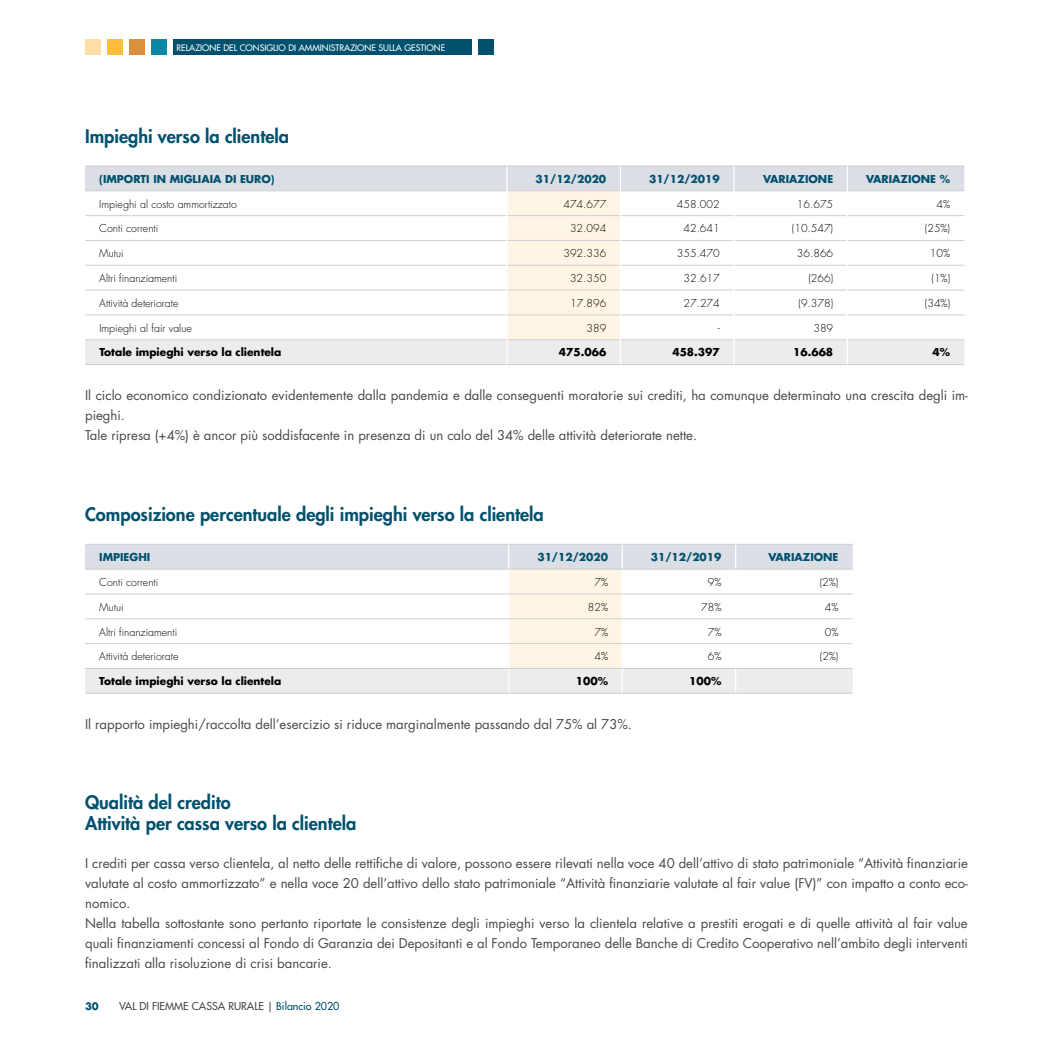
<style>
.page{position:relative;width:1053px;height:1053px;background:#fff}
.page>*{position:absolute;margin:0;border:0;box-sizing:border-box;transform-origin:0 0}
.t1{font:800 18.12px/20.1px "Futura Std";color:#00516e}
.t2{font:13.12px/20.1px "Futura Std";color:#484846}
.t3{font:300 10.62px "Futura Std";color:#000}
.t4{font:700 10.62px "Futura Std";color:#00516e}
.t5{font:700 10.62px "Futura Std";color:#000}
.t6{font:500 10.62px "Futura Std";color:#484846}
.t7{font:700 10px "Futura Std";color:#00516e}
.t8{font:500 8.75px "Futura Std";color:#fff}
.s1{color:#00516e}
</style>
<div class="page">
<hr style="left:85px;top:364px;width:422px;height:1px;background:#cfcfd0">
<hr style="left:507px;top:364px;width:113px;height:1px;background:#cfcfd0">
<hr style="left:620px;top:364px;width:113px;height:1px;background:#cfcfd0">
<hr style="left:733px;top:364px;width:114px;height:1px;background:#cfcfd0">
<hr style="left:847px;top:364px;width:117px;height:1px;background:#cfcfd0">
<svg style="left:85px;top:166px;width:879px;height:198px"></svg>
<svg style="left:85px;top:545px;width:767px;height:148px"></svg>
<hr style="left:85px;top:544px;width:423px;height:1px;background:#cfcfd0">
<hr style="left:508px;top:544px;width:114px;height:1px;background:#cfcfd0">
<hr style="left:622px;top:544px;width:113px;height:1px;background:#cfcfd0">
<hr style="left:735px;top:544px;width:117px;height:1px;background:#cfcfd0">
<hr style="left:85px;top:569px;width:423px;height:1px;background:#cfcfd0">
<hr style="left:508px;top:569px;width:114px;height:1px;background:#cfcfd0">
<hr style="left:622px;top:569px;width:113px;height:1px;background:#cfcfd0">
<hr style="left:735px;top:569px;width:117px;height:1px;background:#cfcfd0">
<hr style="left:85px;top:593px;width:423px;height:1px;background:#cfcfd0">
<hr style="left:508px;top:593px;width:114px;height:1px;background:#cfcfd0">
<hr style="left:622px;top:593px;width:113px;height:1px;background:#cfcfd0">
<hr style="left:735px;top:593px;width:117px;height:1px;background:#cfcfd0">
<hr style="left:85px;top:618px;width:423px;height:1px;background:#cfcfd0">
<hr style="left:508px;top:618px;width:114px;height:1px;background:#cfcfd0">
<hr style="left:622px;top:618px;width:113px;height:1px;background:#cfcfd0">
<hr style="left:735px;top:618px;width:117px;height:1px;background:#cfcfd0">
<hr style="left:85px;top:643px;width:423px;height:1px;background:#cfcfd0">
<hr style="left:508px;top:643px;width:114px;height:1px;background:#cfcfd0">
<hr style="left:622px;top:643px;width:113px;height:1px;background:#cfcfd0">
<hr style="left:735px;top:643px;width:117px;height:1px;background:#cfcfd0">
<hr style="left:85px;top:668px;width:423px;height:1px;background:#cfcfd0">
<hr style="left:508px;top:668px;width:114px;height:1px;background:#cfcfd0">
<hr style="left:622px;top:668px;width:113px;height:1px;background:#cfcfd0">
<hr style="left:735px;top:668px;width:117px;height:1px;background:#cfcfd0">
<hr style="left:85px;top:693px;width:423px;height:1px;background:#cfcfd0">
<hr style="left:508px;top:693px;width:114px;height:1px;background:#cfcfd0">
<hr style="left:622px;top:693px;width:113px;height:1px;background:#cfcfd0">
<hr style="left:735px;top:693px;width:117px;height:1px;background:#cfcfd0">
<div style="left:173px;top:39px;width:298px;height:16px;background:#00516e"></div>
<div style="left:477px;top:39px;width:16px;height:16px;background:#00516e"></div>
<div style="left:151px;top:39px;width:16px;height:16px;background:#0788a5"></div>
<div style="left:129px;top:39px;width:16px;height:16px;background:#da903c"></div>
<div style="left:107px;top:39px;width:16px;height:16px;background:#fbbd3a"></div>
<div style="left:85px;top:39px;width:16px;height:16px;background:#fedea6"></div>
<p class="t8" style="left:176px;top:42px;width:270px">RELAZIONE DEL CONSIGLIO DI AMMINISTRAZIONE SULLA GESTIONE</p>
<h1 class="t1" style="left:85px;top:126px;width:205px">Impieghi verso la clientela</h1>
<p class="t4" style="left:99px;top:172px;width:177px">(IMPORTI IN MIGLIAIA DI EURO)</p>
<p class="t4" style="left:535px;top:172px;width:72px">31/12/2020</p>
<p class="t4" style="left:649px;top:172px;width:72px">31/12/2019</p>
<p class="t4" style="left:763px;top:172px;width:71px">VARIAZIONE</p>
<p class="t4" style="left:866px;top:172px;width:85px">VARIAZIONE %</p>
<p class="t3" style="left:99px;top:197px;width:139px">Impieghi al costo ammortizzato</p>
<p class="t3" style="left:563px;top:197px;width:44px">474.677</p>
<p class="t3" style="left:676px;top:197px;width:44px">458.002</p>
<p class="t3" style="left:796px;top:197px;width:38px">16.675</p>
<p class="t3" style="left:936px;top:197px;width:15px">4%</p>
<p class="t3" style="left:99px;top:222px;width:60px">Conti correnti</p>
<p class="t3" style="left:570px;top:222px;width:38px">32.094</p>
<p class="t3" style="left:683px;top:222px;width:38px">42.641</p>
<p class="t3" style="left:791px;top:222px;width:43px">(10.547)</p>
<p class="t3" style="left:924px;top:222px;width:27px">(25%)</p>
<p class="t3" style="left:99px;top:247px;width:26px">Mutui</p>
<p class="t3" style="left:563px;top:247px;width:44px">392.336</p>
<p class="t3" style="left:677px;top:247px;width:44px">355.470</p>
<p class="t3" style="left:796px;top:247px;width:38px">36.866</p>
<p class="t3" style="left:929px;top:247px;width:22px">10%</p>
<p class="t3" style="left:99px;top:272px;width:79px">Altri finanziamenti</p>
<p class="t3" style="left:570px;top:272px;width:38px">32.350</p>
<p class="t3" style="left:683px;top:272px;width:38px">32.617</p>
<p class="t3" style="left:808px;top:272px;width:26px">(266)</p>
<p class="t3" style="left:931px;top:272px;width:20px">(1%)</p>
<p class="t3" style="left:99px;top:296px;width:81px">Attività deteriorate</p>
<p class="t3" style="left:570px;top:296px;width:38px">17.896</p>
<p class="t3" style="left:683px;top:296px;width:38px">27.274</p>
<p class="t3" style="left:798px;top:296px;width:36px">(9.378)</p>
<p class="t3" style="left:924px;top:296px;width:27px">(34%)</p>
<p class="t3" style="left:99px;top:321px;width:94px">Impieghi al fair value</p>
<p class="t3" style="left:586px;top:321px;width:21px">389</p>
<p class="t3" style="left:717px;top:321px;width:4px">-</p>
<p class="t3" style="left:813px;top:321px;width:21px">389</p>
<p class="t5" style="left:99px;top:345px;width:183px">Totale impieghi verso la clientela</p>
<p class="t5" style="left:559px;top:345px;width:49px">475.066</p>
<p class="t5" style="left:672px;top:345px;width:49px">458.397</p>
<p class="t5" style="left:793px;top:345px;width:42px">16.668</p>
<p class="t5" style="left:932px;top:345px;width:19px">4%</p>
<p class="t2" style="left:85px;top:385px;width:884px">Il ciclo economico condizionato evidentemente dalla pandemia e dalle conseguenti moratorie sui crediti, ha comunque determinato una crescita degli im&shy;pieghi.<br>Tale ripresa (+4%) è ancor più soddisfacente in presenza di un calo del 34% delle attività deteriorate nette.</p>
<h1 class="t1" style="left:85px;top:504px;width:460px">Composizione percentuale degli impieghi verso la clientela</h1>
<p class="t4" style="left:99px;top:550px;width:53px">IMPIEGHI</p>
<p class="t4" style="left:537px;top:550px;width:72px">31/12/2020</p>
<p class="t4" style="left:650px;top:550px;width:72px">31/12/2019</p>
<p class="t4" style="left:768px;top:550px;width:71px">VARIAZIONE</p>
<p class="t3" style="left:99px;top:575px;width:60px">Conti correnti</p>
<p class="t3" style="left:594px;top:575px;width:15px">7%</p>
<p class="t3" style="left:707px;top:575px;width:15px">9%</p>
<p class="t3" style="left:819px;top:575px;width:20px">(2%)</p>
<p class="t3" style="left:99px;top:600px;width:26px">Mutui</p>
<p class="t3" style="left:587px;top:600px;width:22px">82%</p>
<p class="t3" style="left:701px;top:600px;width:22px">78%</p>
<p class="t3" style="left:824px;top:600px;width:15px">4%</p>
<p class="t3" style="left:99px;top:625px;width:79px">Altri finanziamenti</p>
<p class="t3" style="left:594px;top:625px;width:15px">7%</p>
<p class="t3" style="left:707px;top:625px;width:15px">7%</p>
<p class="t3" style="left:824px;top:625px;width:15px">0%</p>
<p class="t3" style="left:99px;top:650px;width:81px">Attività deteriorate</p>
<p class="t3" style="left:594px;top:650px;width:15px">4%</p>
<p class="t3" style="left:707px;top:650px;width:15px">6%</p>
<p class="t3" style="left:819px;top:650px;width:20px">(2%)</p>
<p class="t5" style="left:99px;top:674px;width:183px">Totale impieghi verso la clientela</p>
<p class="t5" style="left:576px;top:674px;width:34px">100%</p>
<p class="t5" style="left:689px;top:674px;width:34px">100%</p>
<p class="t2" style="left:85px;top:714px;width:548px">Il rapporto impieghi/raccolta dell’esercizio si riduce marginalmente passando dal 75% al 73%.</p>
<h1 class="t1" style="left:85px;top:792px;width:273px">Qualità del credito<br>Attività per cassa verso la clientela</h1>
<p class="t2" style="left:85px;top:852px;width:884px">I crediti per cassa verso clientela, al netto delle rettifiche di valore, possono essere rilevati nella voce 40 dell’attivo di stato patrimoniale “Attività finanziarie valutate al costo ammortizzato” e nella voce 20 dell’attivo dello stato patrimoniale “Attività finanziarie valutate al fair value (FV)” con impatto a conto eco&shy;nomico.<br>Nella tabella sottostante sono pertanto riportate le consistenze degli impieghi verso la clientela relative a prestiti erogati e di quelle attività al fair value quali finanziamenti concessi al Fondo di Garanzia dei Depositanti e al Fondo Temporaneo delle Banche di Credito Cooperativo nell’ambito degli interventi finalizzati alla risoluzione di crisi bancarie.</p>
<p class="t7" style="left:85px;top:999px;width:15px">30</p>
<p class="t6" style="left:119px;top:999px;width:222px">VAL DI FIEMME CASSA RURALE | <span class="s1">Bilancio 2020</span></p>
</div>
